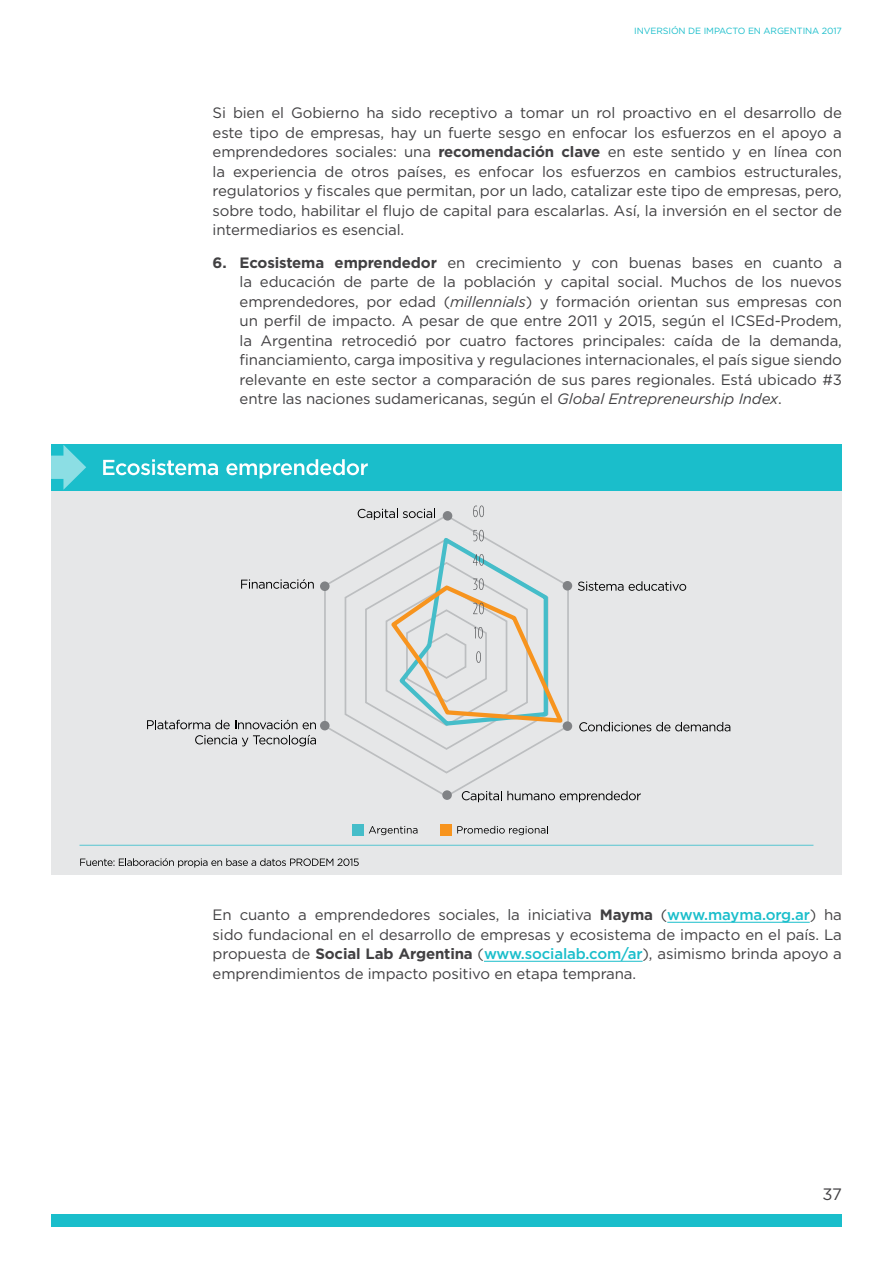
<style>
.page{position:relative;width:893px;height:1263px;background:#fff}
.page>*{position:absolute;margin:0;border:0;box-sizing:border-box;transform-origin:0 0}
.t1{font:16.5px "Gotham";color:#414042}
.t2{font:15px/19.5px "Gotham";letter-spacing:-.01em;color:#414042;text-align:justify}
.t3{font:9px "Gotham";letter-spacing:-.01em;color:#1abecb}
.s1{font-weight:700}
.s2{font-style:italic}
.s3{font-weight:500;color:#1abecb}
</style>
<div class="page">
<div style="left:51px;top:1214px;width:791px;height:13px;background:#1abecb"></div>
<hr style="left:667px;top:922px;width:143px;height:1px;background:#1abecb">
<hr style="left:484px;top:961px;width:159px;height:1px;background:#1abecb">
<div style="left:51px;top:444px;width:791px;height:430px;background:#e6e7e8"></div>
<div style="left:51px;top:444px;width:791px;height:46px;background:#1abecb"></div>
<svg style="left:51px;top:445px;width:35px;height:45px"></svg>
<svg style="left:103px;top:459px;width:115px;height:16px"></svg>
<svg style="left:226px;top:459px;width:142px;height:19px"></svg>
<hr style="left:79px;top:845px;width:734px;height:1px;background:#56c5d0">
<svg style="left:358px;top:509px;width:77px;height:4px"></svg>
<svg style="left:578px;top:581px;width:45px;height:10px"></svg>
<svg style="left:629px;top:581px;width:57px;height:10px"></svg>
<svg style="left:579px;top:722px;width:151px;height:9px"></svg>
<svg style="left:462px;top:791px;width:179px;height:11px"></svg>
<svg style="left:147px;top:720px;width:150px;height:9px"></svg>
<svg style="left:303px;top:722px;width:13px;height:7px"></svg>
<svg style="left:195px;top:735px;width:121px;height:11px"></svg>
<svg style="left:241px;top:579px;width:73px;height:10px"></svg>
<svg style="left:323px;top:513px;width:247px;height:285px"></svg>
<svg style="left:344px;top:537px;width:205px;height:237px"></svg>
<svg style="left:473px;top:505px;width:11px;height:12px"></svg>
<svg style="left:364px;top:530px;width:203px;height:221px"></svg>
<svg style="left:369px;top:826px;width:48px;height:9px"></svg>
<div style="left:353px;top:824px;width:11px;height:11px;background:#45bdc9"></div>
<svg style="left:457px;top:826px;width:91px;height:9px"></svg>
<div style="left:441px;top:824px;width:11px;height:11px;background:#f7941e"></div>
<div style="left:443px;top:511px;width:9px;height:10px;background:#808285;border-radius:50%"></div>
<div style="left:563px;top:581px;width:9px;height:9px;background:#808285;border-radius:50%"></div>
<div style="left:563px;top:721px;width:9px;height:10px;background:#808285;border-radius:50%"></div>
<div style="left:442px;top:790px;width:10px;height:10px;background:#808285;border-radius:50%"></div>
<div style="left:320px;top:721px;width:10px;height:9px;background:#808285;border-radius:50%"></div>
<div style="left:320px;top:581px;width:10px;height:10px;background:#808285;border-radius:50%"></div>
<svg style="left:80px;top:858px;width:279px;height:9px"></svg>
<p class="t3" style="left:634px;top:25px;width:209px">INVERSIÓN DE IMPACTO EN ARGENTINA 2017</p>
<p class="t2" style="left:213px;top:103px;width:631px">Si bien el Gobierno ha sido receptivo a tomar un rol proactivo en el desarrollo de este tipo de empresas, hay un fuerte sesgo en enfocar los esfuerzos en el apoyo a emprendedores sociales: una <span class="s1">recomendación clave</span> en este sentido y en línea con la experiencia de otros países, es enfocar los esfuerzos en cambios estructurales, regulatorios y fiscales que permitan, por un lado, catalizar este tipo de empresas, pero, sobre todo, habilitar el flujo de capital para escalarlas. Así, la inversión en el sector de intermediarios es esencial.</p>
<p class="t2" style="left:240px;top:252px;width:604px;text-indent:-27px"><span class="s1">6. Ecosistema emprendedor</span> en crecimiento y con buenas bases en cuanto a la educación de parte de la población y capital social. Muchos de los nuevos emprendedores, por edad (<span class="s2">millennials</span>) y formación orientan sus empresas con un perfil de impacto. A pesar de que entre 2011 y 2015, según el ICSEd-Prodem, la Argentina retrocedió por cuatro factores principales: caída de la demanda, financiamiento, carga impositiva y regulaciones internacionales, el país sigue siendo relevante en este sector a comparación de sus pares regionales. Está ubicado #3 entre las naciones sudamericanas, según el <span class="s2">Global Entrepreneurship Index</span>.</p>
<p class="t2" style="left:213px;top:905px;width:631px">En cuanto a emprendedores sociales, la iniciativa <span class="s1">Mayma</span> (<span class="s3">www.mayma.org.ar</span>) ha sido fundacional en el desarrollo de empresas y ecosistema de impacto en el país. La propuesta de <span class="s1">Social Lab Argentina</span> (<span class="s3">www.socialab.com/ar</span>), asimismo brinda apoyo a emprendimientos de impacto positivo en etapa temprana.</p>
<p class="t1" style="left:822px;top:1183px;width:21px">37</p>
</div>
